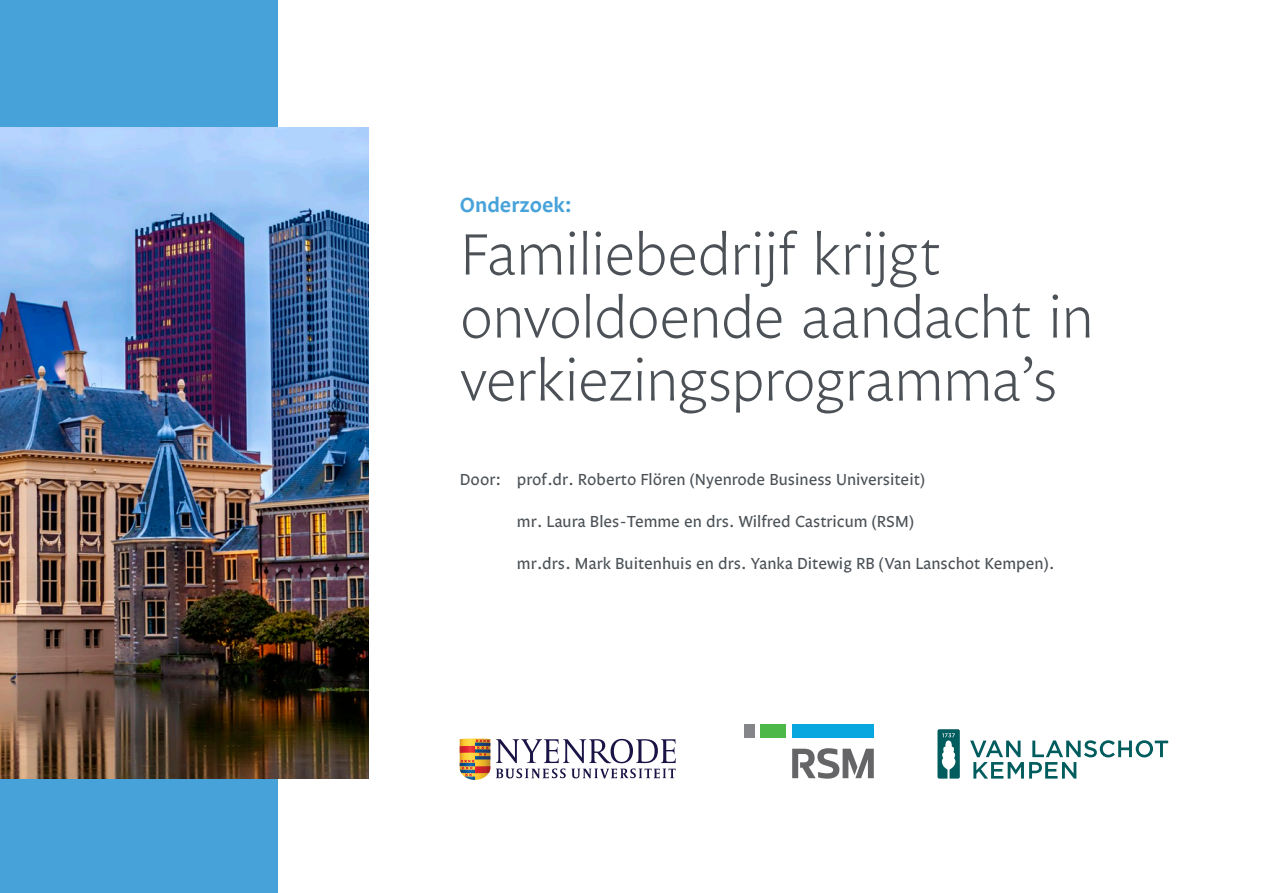
<style>
.page{position:relative;width:1263px;height:893px;background:#fff}
.page>*{position:absolute;margin:0;border:0;box-sizing:border-box;transform-origin:0 0}
.Titel-_hoofdstuktite{font:300 60px/63px "Legato";letter-spacing:-.02em;color:#4b5156}
.Titel-_hoofdstuktite-2{font:600 21px "Legato";color:#47a2da}
.Intro_1{font:16.5px "Legato";color:#4b5156}
</style>
<div class="page">
<svg style="left:970px;top:740px;width:198px;height:39px"></svg>
<svg style="left:937px;top:729px;width:23px;height:50px"></svg>
<div style="left:0;top:0;width:278px;height:893px;background:#47a2da"></div>
<img style="left:0;top:128px;width:369px;height:650px">
<svg style="left:460px;top:738px;width:30px;height:42px"></svg>
<svg style="left:496px;top:739px;width:180px;height:39px"></svg>
<div style="left:792px;top:724px;width:82px;height:14px;background:#08a7e0"></div>
<div style="left:744px;top:724px;width:11px;height:14px;background:#848689"></div>
<div style="left:760px;top:724px;width:26px;height:14px;background:#4cb848"></div>
<svg style="left:792px;top:748px;width:82px;height:31px"></svg>
<p class="Titel-_hoofdstuktite-2" style="left:460px;top:192px;width:114px">Onderzoek:</p>
<p class="Titel-_hoofdstuktite" style="left:460px;top:226px;width:636px">Familiebedrijf krijgt onvoldoende aandacht in verkiezingsprogramma’s</p>
<p class="Intro_1" style="left:460px;top:469px;width:466px">Door: prof.dr. Roberto Flören (Nyenrode Business Universiteit)</p>
<p class="Intro_1" style="left:517px;top:511px;width:398px">mr. Laura Bles-Temme en drs. Wilfred Castricum (RSM)</p>
<p class="Intro_1" style="left:517px;top:553px;width:539px">mr.drs. Mark Buitenhuis en drs. Yanka Ditewig RB (Van Lanschot Kempen).</p>
</div>
